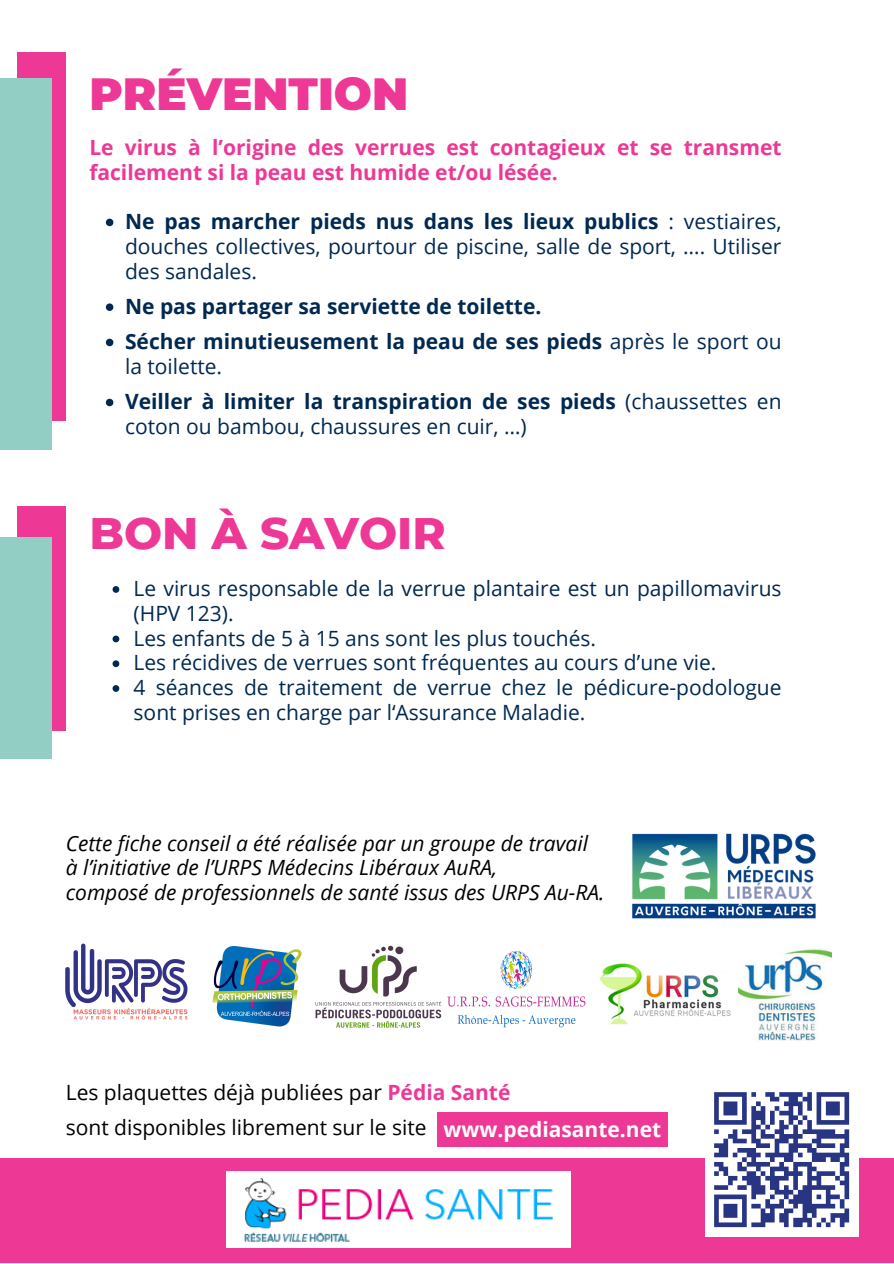
<style>
.page{position:relative;width:894px;height:1264px;background:#fff}
.page>*{position:absolute;margin:0;border:0;box-sizing:border-box;transform-origin:0 0}
.t1{font:800 45px "Montserrat";color:#ed3896}
.t2{font:900 45px "Montserrat";color:#ed3896}
.t3{font:21px/24.8px "Open Sans";color:#002952}
.t4{font:italic 21px "Open Sans";color:#000}
.t5{font:700 21px/24.8px "Open Sans";color:#002952}
.t6{font:700 21px/24.8px "Open Sans";color:#ed3896}
.t7{font:21px "Open Sans";color:#000}
.t8{font:700 21px "Open Sans";color:#fff}
.s1{font-weight:700}
.s2{font-weight:400}
.s3{font-weight:700;color:#ed3896}
</style>
<div class="page">
<div style="left:0;top:1158px;width:893px;height:105px;background:#ed3896"></div>
<div style="left:704px;top:1082px;width:154px;height:154px;background:#fff"></div>
<svg style="left:714px;top:1092px;width:136px;height:136px"></svg>
<div style="left:17px;top:506px;width:49px;height:225px;background:#ed3896"></div>
<div style="left:0;top:537px;width:51px;height:222px;background:#92cec4"></div>
<div style="left:17px;top:52px;width:49px;height:368px;background:#ed3896"></div>
<div style="left:0;top:78px;width:51px;height:371px;background:#92cec4"></div>
<div style="left:225px;top:1170px;width:345px;height:77px;background:#fff"></div>
<img style="left:245px;top:1178px;width:308px;height:64px">
<div style="left:437px;top:1112px;width:230px;height:34px;background:#ed3896"></div>
<svg style="left:112px;top:586px;width:7px;height:7px"></svg>
<svg style="left:112px;top:635px;width:7px;height:7px"></svg>
<svg style="left:112px;top:660px;width:7px;height:7px"></svg>
<svg style="left:112px;top:685px;width:7px;height:7px"></svg>
<svg style="left:106px;top:219px;width:7px;height:7px"></svg>
<svg style="left:106px;top:303px;width:7px;height:8px"></svg>
<svg style="left:106px;top:339px;width:7px;height:7px"></svg>
<svg style="left:106px;top:399px;width:7px;height:7px"></svg>
<img style="left:66px;top:943px;width:121px;height:77px">
<img style="left:599px;top:963px;width:132px;height:62px">
<img style="left:447px;top:950px;width:139px;height:78px">
<img style="left:212px;top:946px;width:90px;height:81px">
<img style="left:315px;top:945px;width:127px;height:83px">
<img style="left:632px;top:833px;width:184px;height:86px">
<img style="left:738px;top:948px;width:93px;height:92px">
<p class="t2" style="left:89px;top:67px;width:320px">PRÉVENTION</p>
<p class="t6" style="left:89px;top:134px;width:693px">Le virus à l’origine des verrues est contagieux et se transmet facilement si la peau est humide et/ou lésée.</p>
<p class="t3" style="left:125px;top:209px;width:657px;text-align:justify"><span class="s1">Ne pas marcher pieds nus dans les lieux publics</span> : vestiaires, douches collectives, pourtour de piscine, salle de sport, …. Utiliser des sandales.</p>
<p class="t5" style="left:125px;top:293px;width:418px">Ne pas partager sa serviette de toilette.</p>
<p class="t5" style="left:125px;top:329px;width:657px">Sécher minutieusement la peau de ses pieds <span class="s2">après le sport ou la toilette.</span></p>
<p class="t3" style="left:125px;top:389px;width:657px"><span class="s1">Veiller à limiter la transpiration de ses pieds</span> (chaussettes en coton ou bambou, chaussures en cuir, …)</p>
<p class="t1" style="left:89px;top:505px;width:358px">BON À SAVOIR</p>
<p class="t3" style="left:134px;top:575px;width:649px">Le virus responsable de la verrue plantaire est un papillomavirus (HPV 123).</p>
<h1 class="t3" style="left:134px;top:625px;width:464px">Les enfants de 5 à 15 ans sont les plus touchés.</h1>
<p class="t3" style="left:134px;top:650px;width:584px">Les récidives de verrues sont fréquentes au cours d’une vie.</p>
<p class="t3" style="left:134px;top:674px;width:649px">4 séances de traitement de verrue chez le pédicure-podologue sont prises en charge par l‘Assurance Maladie.</p>
<p class="t4" style="left:66px;top:828px;width:523px">Cette fiche conseil a été réalisée par un groupe de travail</p>
<p class="t4" style="left:66px;top:853px;width:433px">à l’initiative de l’URPS Médecins Libéraux AuRA,</p>
<h2 class="t4" style="left:66px;top:877px;width:540px">composé de professionnels de santé issus des URPS Au-RA.</h2>
<h2 class="t7" style="left:66px;top:1077px;width:446px">Les plaquettes déjà publiées par <span class="s3">Pédia Santé</span></h2>
<p class="t7" style="left:66px;top:1112px;width:362px">sont disponibles librement sur le site</p>
<p class="t8" style="left:443px;top:1114px;width:219px">www.pediasante.net</p>
</div>
